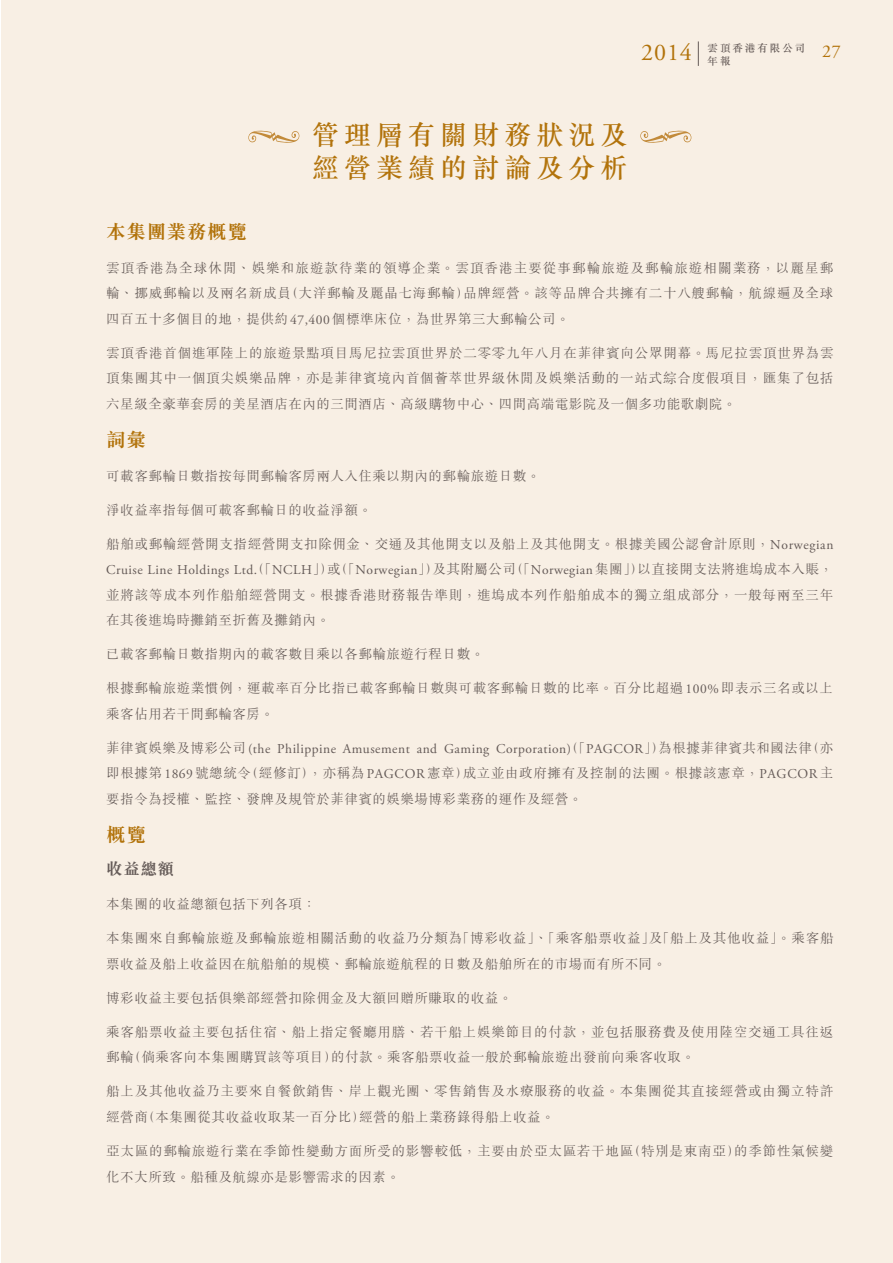
<style>
.page{position:relative;width:893px;height:1263px;background:#fff}
.page>*{position:absolute;margin:0;border:0;box-sizing:border-box;transform-origin:0 0}
.主標題{font:500 27px "M Sung HK";letter-spacing:.185em;color:#b2730b}
.t1{font:24px "Adobe Garamond Pro";color:#b2730b}
._3__標題{font:700 19.5px "M Sung HK";letter-spacing:.035em;color:#b2730b}
.t2{font:18px "Adobe Garamond Pro";color:#b2730b}
._4__副標題{font:700 16.5px "M Sung HK";color:#655b58}
._1__內文{font:300 13.5px/25.5px "M Sung HK";letter-spacing:.04em;color:#655b58;text-align:justify}
._1__內文-2{font:300 13.5px/25.5px "M Sung HK";letter-spacing:.06em;color:#655b58}
.t3{font:500 10.5px "M Sung HK";letter-spacing:.19em;color:#655b58}
.s1{font-family:"Adobe Garamond Pro";font-weight:400}
</style>
<div class="page">
<div style="left:2px;top:0;width:891px;height:1263px;background:#f8efe4"></div>
<svg style="left:248px;top:130px;width:51px;height:13px"></svg>
<svg style="left:640px;top:130px;width:51px;height:13px"></svg>
<svg style="left:698px;top:41px;width:1px;height:25px"></svg>
<p class="t1" style="left:641px;top:38px;width:52px">2014</p>
<p class="t3" style="left:707px;top:41px;width:99px">雲頂香港有限公司</p>
<p class="t3" style="left:707px;top:53px;width:24px">年報</p>
<p class="t2" style="left:822px;top:41px;width:20px">27</p>
<p class="主標題" style="left:312px;top:117px;width:317px">管理層有關財務狀況及</p>
<p class="主標題" style="left:312px;top:149px;width:317px">經營業績的討論及分析</p>
<p class="_3__標題" style="left:106px;top:222px;width:142px">本集團業務概覽</p>
<p class="_1__內文" style="left:106px;top:254px;width:729px">雲頂香港為全球休閒、娛樂和旅遊款待業的領導企業。雲頂香港主要從事郵輪旅遊及郵輪旅遊相關業務，以麗星郵輪、挪威郵輪以及兩名新成員（大洋郵輪及麗晶七海郵輪）品牌經營。該等品牌合共擁有二十八艘郵輪，航線遍及全球四百五十多個目的地，提供約<span class="s1">47,400</span>個標準床位，為世界第三大郵輪公司。</p>
<p class="_1__內文" style="left:106px;top:339px;width:729px">雲頂香港首個進軍陸上的旅遊景點項目馬尼拉雲頂世界於二零零九年八月在菲律賓向公眾開幕。馬尼拉雲頂世界為雲頂集團其中一個頂尖娛樂品牌，亦是菲律賓境內首個薈萃世界級休閒及娛樂活動的一站式綜合度假項目，匯集了包括六星級全豪華套房的美星酒店在內的三間酒店、高級購物中心、四間高端電影院及一個多功能歌劇院。</p>
<p class="_3__標題" style="left:106px;top:430px;width:41px">詞彙</p>
<p class="_1__內文" style="left:106px;top:462px;width:435px">可載客郵輪日數指按每間郵輪客房兩人入住乘以期內的郵輪旅遊日數。</p>
<p class="_1__內文" style="left:106px;top:496px;width:267px">淨收益率指每個可載客郵輪日的收益淨額。</p>
<p class="_1__內文" style="left:106px;top:530px;width:729px">船舶或郵輪經營開支指經營開支扣除佣金、交通及其他開支以及船上及其他開支。根據美國公認會計原則，<span class="s1">Norwegian Cruise Line Holdings Ltd.</span>（「<span class="s1">NCLH</span>」）或（「<span class="s1">Norwegian</span>」）及其附屬公司（「<span class="s1">Norwegian</span>集團」）以直接開支法將進塢成本入賬，並將該等成本列作船舶經營開支。根據香港財務報告準則，進塢成本列作船舶成本的獨立組成部分，一般每兩至三年在其後進塢時攤銷至折舊及攤銷內。</p>
<p class="_1__內文" style="left:106px;top:641px;width:379px">已載客郵輪日數指期內的載客數目乘以各郵輪旅遊行程日數。</p>
<p class="_1__內文" style="left:106px;top:675px;width:728px">根據郵輪旅遊業慣例，運載率百分比指已載客郵輪日數與可載客郵輪日數的比率。百分比超過<span class="s1">100%</span>即表示三名或以上乘客佔用若干間郵輪客房。</p>
<p class="_1__內文" style="left:106px;top:734px;width:728px">菲律賓娛樂及博彩公司<span class="s1">(the Philippine Amusement and Gaming Corporation)</span>（「<span class="s1">PAGCOR</span>」）為根據菲律賓共和國法律（亦即根據第<span class="s1">1869</span>號總統令（經修訂），亦稱為<span class="s1">PAGCOR</span>憲章）成立並由政府擁有及控制的法團。根據該憲章，<span class="s1">PAGCOR</span>主要指令為授權、監控、發牌及規管於菲律賓的娛樂場博彩業務的運作及經營。</p>
<p class="_3__標題" style="left:106px;top:825px;width:41px">概覽</p>
<p class="_4__副標題" style="left:106px;top:861px;width:69px">收益總額</p>
<p class="_1__內文" style="left:106px;top:891px;width:211px">本集團的收益總額包括下列各項：</p>
<p class="_1__內文" style="left:106px;top:925px;width:729px">本集團來自郵輪旅遊及郵輪旅遊相關活動的收益乃分類為「博彩收益」、「乘客船票收益」及「船上及其他收益」。乘客船票收益及船上收益因在航船舶的規模、郵輪旅遊航程的日數及船舶所在的市場而有所不同。</p>
<p class="_1__內文" style="left:106px;top:984px;width:407px">博彩收益主要包括俱樂部經營扣除佣金及大額回贈所賺取的收益。</p>
<p class="_1__內文-2" style="left:106px;top:1018px;width:728px">乘客船票收益主要包括住宿、船上指定餐廳用膳、若干船上娛樂節目的付款，並包括服務費及使用陸空交通工具往返郵輪（倘乘客向本集團購買該等項目）的付款。乘客船票收益一般於郵輪旅遊出發前向乘客收取。</p>
<p class="_1__內文-2" style="left:106px;top:1078px;width:728px">船上及其他收益乃主要來自餐飲銷售、岸上觀光團、零售銷售及水療服務的收益。本集團從其直接經營或由獨立特許經營商（本集團從其收益收取某一百分比）經營的船上業務錄得船上收益。</p>
<p class="_1__內文" style="left:106px;top:1137px;width:728px">亞太區的郵輪旅遊行業在季節性變動方面所受的影響較低，主要由於亞太區若干地區（特別是東南亞）的季節性氣候變化不大所致。船種及航線亦是影響需求的因素。</p>
</div>
